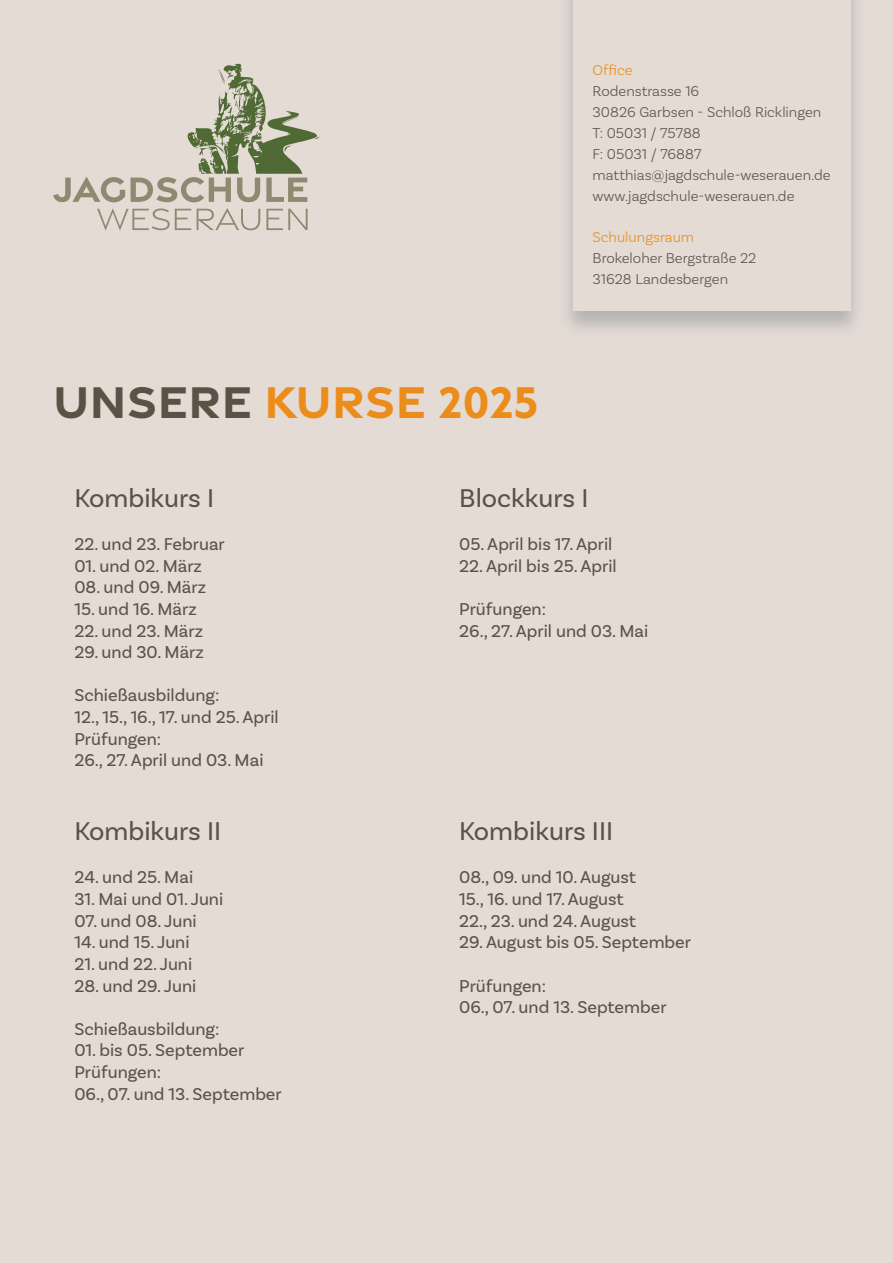
<style>
.page{position:relative;width:893px;height:1263px;background:#e3dbd4}
.page>*{position:absolute;margin:0;border:0;box-sizing:border-box;transform-origin:0 0}
.t1{font:700 48px "Gravesend Sans";color:#eb8c1b}
.t2{font:27px "Basic Sans";color:#595245}
.t3{font:18px/21.6px "Basic Sans";color:#595245}
.t4{font:300 15px/21px "Basic Sans";color:#595245}
.t5{font:300 15px "Basic Sans";color:#eb8c1b}
.s1{color:#595245}
</style>
<div class="page">
<svg style="left:97px;top:208px;width:94px;height:23px"></svg>
<svg style="left:197px;top:208px;width:63px;height:22px"></svg>
<svg style="left:266px;top:209px;width:42px;height:21px"></svg>
<svg style="left:53px;top:176px;width:72px;height:26px"></svg>
<svg style="left:131px;top:63px;width:188px;height:139px"></svg>
<h1 class="t1" style="left:53px;top:370px;width:487px"><span class="s1">UNSERE</span> KURSE 2025</h1>
<p class="t5" style="left:593px;top:61px;width:41px">Office</p>
<p class="t4" style="left:593px;top:80px;width:239px">Rodenstrasse 16<br>30826 Garbsen - Schloß Ricklingen<br>T: 05031 / 75788<br>F: 05031 / 76887 matthias@jagdschule-weserauen.de www.jagdschule-weserauen.de</p>
<p class="t5" style="left:593px;top:228px;width:103px">Schulungsraum</p>
<p class="t4" style="left:593px;top:247px;width:165px">Brokeloher Bergstraße 22<br>31628 Landesbergen</p>
<h2 class="t2" style="left:74px;top:482px;width:141px">Kombikurs I</h2>
<p class="t3" style="left:74px;top:533px;width:152px">22. und 23. Februar</p>
<p class="t3" style="left:74px;top:555px;width:129px">01. und 02. März</p>
<p class="t3" style="left:74px;top:576px;width:133px">08. und 09. März</p>
<p class="t3" style="left:74px;top:598px;width:124px">15. und 16. März</p>
<p class="t3" style="left:74px;top:620px;width:130px">22. und 23. März</p>
<p class="t3" style="left:74px;top:641px;width:131px">29. und 30. März</p>
<p class="t3" style="left:74px;top:684px;width:206px">Schießausbildung:<br>12., 15., 16., 17. und 25. April<br>Prüfungen:<br>26., 27. April und 03. Mai</p>
<h2 class="t2" style="left:74px;top:815px;width:148px">Kombikurs II</h2>
<p class="t3" style="left:74px;top:866px;width:120px">24. und 25. Mai</p>
<p class="t3" style="left:74px;top:888px;width:150px">31. Mai und 01. Juni</p>
<p class="t3" style="left:74px;top:910px;width:124px">07. und 08. Juni</p>
<p class="t3" style="left:74px;top:931px;width:117px">14. und 15. Juni</p>
<p class="t3" style="left:74px;top:953px;width:119px">21. und 22. Juni</p>
<p class="t3" style="left:74px;top:974px;width:124px">28. und 29. Juni</p>
<p class="t3" style="left:74px;top:1018px;width:146px">Schießausbildung:</p>
<p class="t3" style="left:74px;top:1039px;width:209px">01. bis 05. September<br>Prüfungen:<br>06., 07. und 13. September</p>
<h2 class="t2" style="left:459px;top:482px;width:131px">Blockkurs I</h2>
<p class="t3" style="left:459px;top:533px;width:155px">05. April bis 17. April</p>
<p class="t3" style="left:459px;top:555px;width:159px">22. April bis 25. April</p>
<p class="t3" style="left:459px;top:598px;width:191px">Prüfungen:<br>26., 27. April und 03. Mai</p>
<h2 class="t2" style="left:459px;top:815px;width:155px">Kombikurs III</h2>
<p class="t3" style="left:459px;top:866px;width:178px">08., 09. und 10. August<br>15., 16. und 17. August<br>22., 23. und 24. August</p>
<p class="t3" style="left:459px;top:931px;width:233px">29. August bis 05. September</p>
<p class="t3" style="left:459px;top:974px;width:209px">Prüfungen:<br>06., 07. und 13. September</p>
</div>
